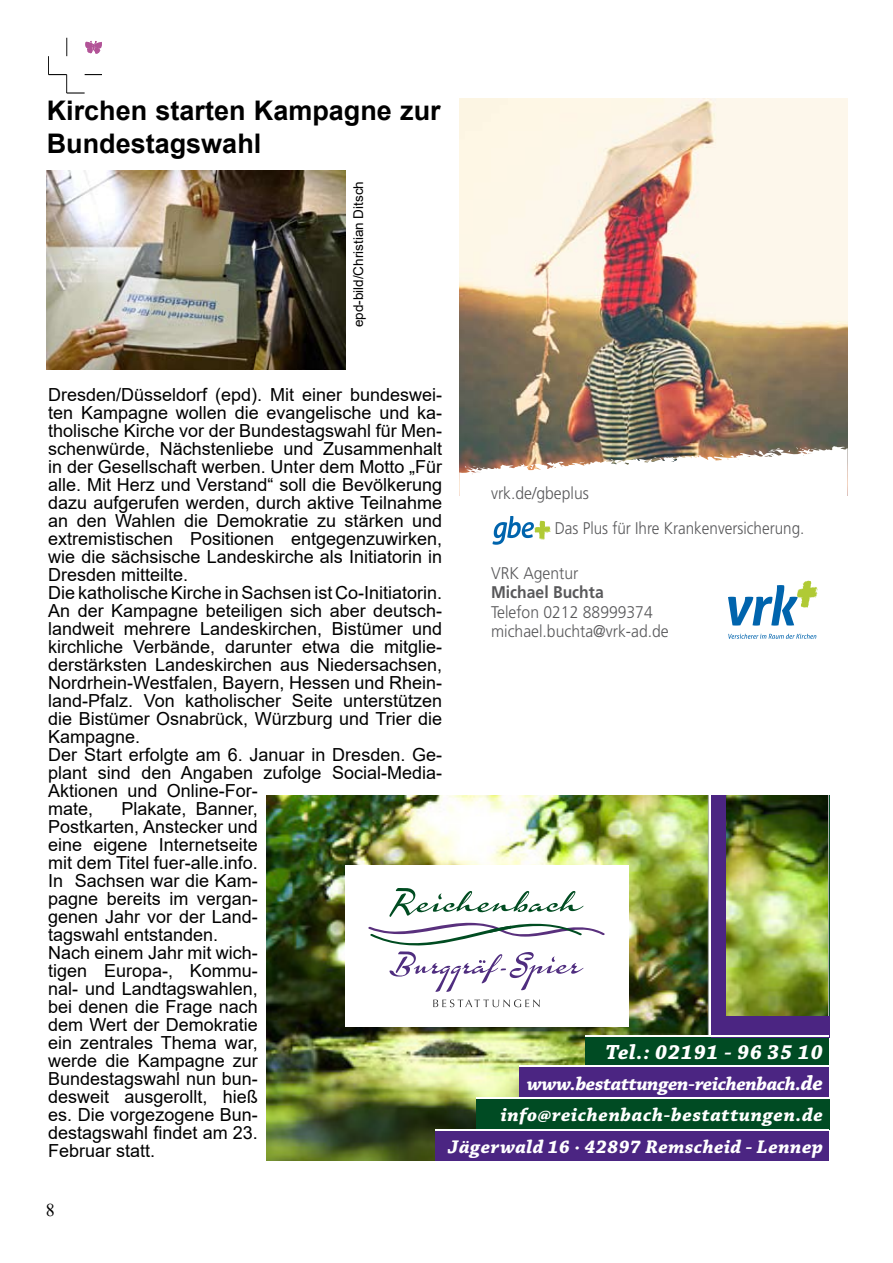
<style>
.page{position:relative;width:893px;height:1263px;background:#fff}
.page>*{position:absolute;margin:0;border:0;box-sizing:border-box;transform-origin:0 0}
.t1{font:700 27px/33px "Arial";color:#000}
.t2{font:italic 700 21.45px "Chaparral Pro";letter-spacing:.03em;color:#fff}
.t3{font:italic 700 19.35px/30.9px "Chaparral Pro";letter-spacing:.02em;color:#fff;text-align:right}
.t4{font:18px/18px "Arial";color:#000}
.t5{font:300 16.95px/19.4px "Frutiger LT Std";color:#58585a;scale:.93 1}
.t6{font:300 16.95px "Frutiger LT Std";color:#58585a;scale:.9 1}
.t7{font:700 16.95px "Frutiger LT Std";color:#58585a;scale:.93 1}
.t8{font:13.5px "Arial";color:#000}
.s1{font-size:21.45px}
</style>
<div class="page">
<svg style="left:48px;top:38px;width:54px;height:56px"></svg>
<img style="left:46px;top:265px;width:1px;height:29px">
<img style="left:266px;top:795px;width:443px;height:366px">
<div style="left:344px;top:865px;width:284px;height:161px;background:#fff"></div>
<svg style="left:433px;top:999px;width:107px;height:8px"></svg>
<svg style="left:368px;top:888px;width:237px;height:104px"></svg>
<div style="left:520px;top:1067px;width:309px;height:30px;background:#4b2582"></div>
<div style="left:476px;top:1099px;width:353px;height:30px;background:#004b23"></div>
<div style="left:585px;top:1035px;width:244px;height:31px;background:#004b23"></div>
<div style="left:435px;top:1130px;width:394px;height:31px;background:#4b2582"></div>
<div style="left:711px;top:795px;width:118px;height:242px;background:#4b2582"></div>
<img style="left:727px;top:795px;width:102px;height:220px">
<hr style="left:476px;top:1098px;width:353px;height:1px;background:#fff">
<hr style="left:520px;top:1066px;width:309px;height:1px;background:#fff">
<hr style="left:585px;top:1035px;width:244px;height:1px;background:#fff">
<hr style="left:435px;top:1129px;width:394px;height:1px;background:#fff">
<img style="left:47px;top:170px;width:299px;height:200px">
<img style="left:459px;top:99px;width:389px;height:347px">
<svg style="left:459px;top:446px;width:389px;height:192px"></svg>
<svg style="left:728px;top:634px;width:88px;height:5px"></svg>
<svg style="left:728px;top:581px;width:90px;height:45px"></svg>
<svg style="left:493px;top:516px;width:58px;height:29px"></svg>
<h1 class="t1" style="left:47px;top:94px;width:396px">Kirchen starten Kampagne zur<br>Bundestagswahl</h1>
<p class="t8" style="left:349px;top:327px;width:148px;rotate:-90deg">epd-bild/Christian Ditsch</p>
<p class="t4" style="left:48px;top:385px;width:396px">Dresden/Düsseldorf (epd). Mit einer bundeswei&shy;ten Kampagne wollen die evangelische und ka&shy;tholische Kirche vor der Bundestagswahl für Men&shy;schenwürde, Nächstenliebe und Zusammenhalt in der Gesellschaft werben. Unter dem Motto „Für alle. Mit Herz und Verstand“ soll die Bevölkerung dazu aufgerufen werden, durch aktive Teilnahme an den Wahlen die Demokratie zu stärken und extremistischen Positionen entgegenzuwirken, wie die sächsische Landeskirche als Initiatorin in Dresden mitteilte.<br>Die katholische Kirche in Sachsen ist Co-Initiatorin.<br>An der Kampagne beteiligen sich aber deutsch&shy;landweit mehrere Landeskirchen, Bistümer und kirchliche Verbände, darunter etwa die mitglie&shy;derstärksten Landeskirchen aus Niedersachsen, Nordrhein-Westfalen, Bayern, Hessen und Rhein&shy;land-Pfalz. Von katholischer Seite unterstützen die Bistümer Osnabrück, Würzburg und Trier die Kampagne.<br>Der Start erfolgte am 6. Januar in Dresden. Ge&shy;plant sind den Angaben zufolge Social-Media-Aktionen und Online-For-<br>mate,</p>
<p class="t5" style="left:491px;top:484px;width:107px">vrk.de/gbeplus</p>
<p class="t6" style="left:555px;top:519px;width:279px">Das Plus für Ihre Krankenversicherung.</p>
<p class="t5" style="left:491px;top:564px;width:95px">VRK Agentur</p>
<p class="t7" style="left:491px;top:582px;width:123px">Michael Buchta</p>
<p class="t5" style="left:491px;top:602px;width:193px">Telefon 0212 88999374 michael.buchta@vrk-ad.de</p>
<p class="t4" style="left:48px;top:799px;width:211px;text-indent:73px">Plakate, Banner,<br>Postkarten, Anstecker und eine eigene Internetseite mit dem Titel fuer-alle.info.<br>In Sachsen war die Kam&shy;pagne bereits im vergan&shy;genen Jahr vor der Land&shy;tagswahl entstanden.<br>Nach einem Jahr mit wich&shy;tigen Europa-, Kommu&shy;nal- und Landtagswahlen, bei denen die Frage nach dem Wert der Demokratie ein zentrales Thema war, werde die Kampagne zur<br>Bundestagswahl nun bun&shy;desweit ausgerollt, hieß es. Die vorgezogene Bun&shy;destagswahl findet am 23.<br>Februar statt.</p>
<p class="t2" style="left:606px;top:1039px;width:219px">Tel.: 02191 - 96 35 10</p>
<p class="t3" style="left:501px;top:1070px;width:324px">www.bestattungen-reichenbach.<span class="s1">de </span>info@reichenbach-bestattungen.de</p>
<p class="t3" style="left:448px;top:1132px;width:376px">Jägerwald 16 · 42897 Remscheid - Lennep</p>
</div>
